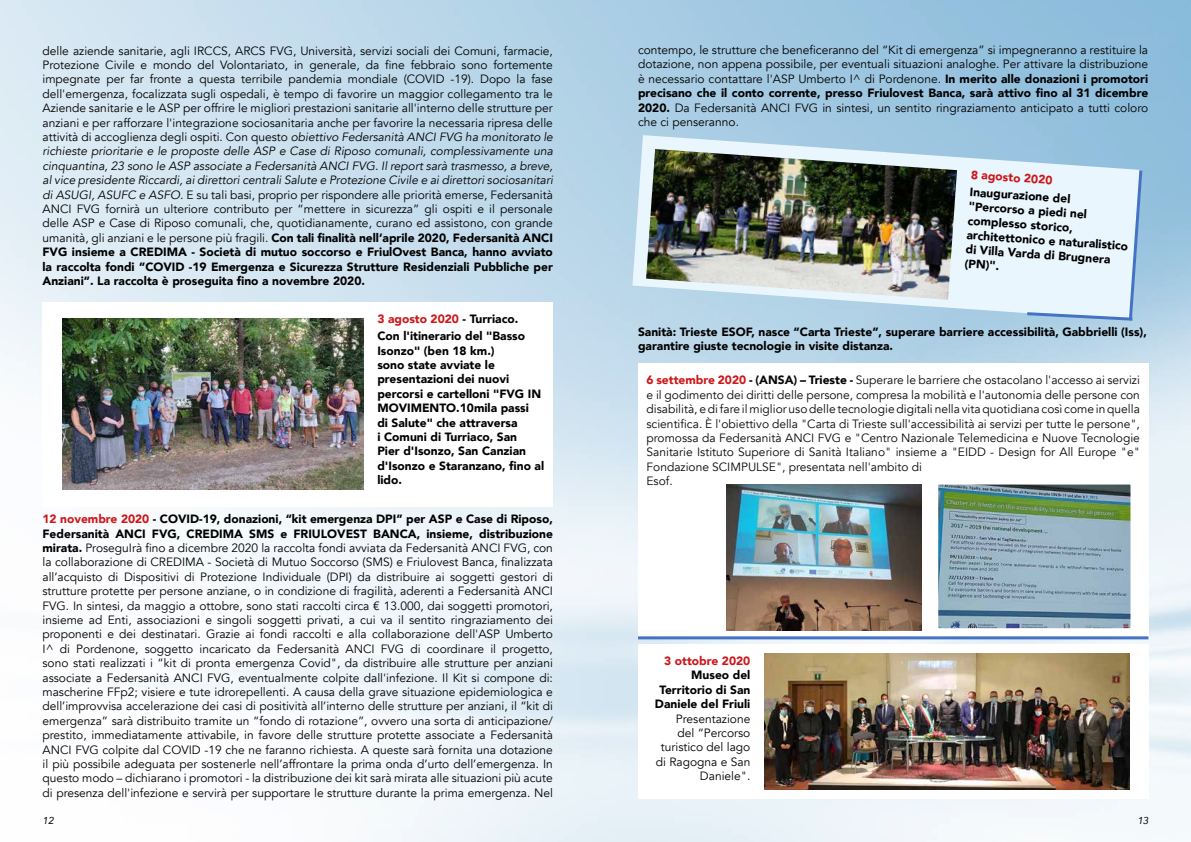
<style>
.page{position:relative;width:1191px;height:842px;background:#fff}
.page>*{position:absolute;margin:0;border:0;box-sizing:border-box;transform-origin:0 0}
.t1{font:12px/14.4px "Avenir";color:#000;text-align:justify}
.t2{font:12px/14.4px "Avenir";color:#080809}
.t3{font:900 12px/14.4px "Avenir";color:#000}
.t4{font:900 12px "Avenir";color:#cd1719}
.t5{font:italic 10px "Avenir";color:#000}
.s1{font-style:italic}
.s2{font-weight:900}
.s3{color:#cd1719}
.s4{font-weight:900;color:#cd1719}
.s5{font-weight:900;color:#000}
</style>
<div class="page">
<img style="left:63px;top:319px;width:300px;height:170px">
<img style="left:764px;top:654px;width:366px;height:135px">
<svg style="left:632px;top:135px;width:510px;height:185px;background:#c5deef"></svg>
<img style="left:646px;top:149px;width:311px;height:151px">
<svg style="left:1024px;top:167px;width:120px;height:157px;background:#ddedf9"></svg>
<img style="left:726px;top:484px;width:195px;height:146px">
<img style="left:939px;top:485px;width:190px;height:142px">
<div style="left:936px;top:482px;width:196px;height:148px;border:2px solid #fff"></div>
<hr style="left:638px;top:636px;width:510px;height:3px;background:#4472c4">
<p class="t1" style="left:43px;top:43px;width:512px">delle aziende sanitarie, agli IRCCS, ARCS FVG, Università, servizi sociali dei Comuni, farmacie, Protezione Civile e mondo del Volontariato, in generale, da fine febbraio sono fortemente impegnate per far fronte a questa terribile pandemia mondiale (COVID -19). Dopo la fase dell'emergenza, focalizzata sugli ospedali, è tempo di favorire un maggior collegamento tra le Aziende sanitarie e le ASP per offrire le migliori prestazioni sanitarie all'interno delle strutture per anziani e per rafforzare l'integrazione sociosanitaria anche per favorire la necessaria ripresa delle attività di accoglienza degli ospiti. Con questo <span class="s1">obiettivo Federsanità ANCI FVG ha monitorato le richieste prioritarie e le proposte delle ASP e Case di Riposo comunali, complessivamente una cinquantina, 23 sono le ASP associate a Federsanità ANCI FVG. Il report sarà trasmesso, a breve, al vice presidente Riccardi, ai direttori centrali Salute e Protezione Civile e ai direttori sociosanitari di ASUGI, ASUFC e ASFO.</span> E su tali basi, proprio per rispondere alle priorità emerse, Federsanità ANCI FVG fornirà un ulteriore contributo per “mettere in sicurezza” gli ospiti e il personale delle ASP e Case di Riposo comunali, che, quotidianamente, curano ed assistono, con grande umanità, gli anziani e le persone più fragili. <span class="s2">Con tali finalità nell’aprile 2020, Federsanità ANCI FVG insieme a CREDIMA - Società di mutuo soccorso e FriulOvest Banca, hanno avviato la raccolta fondi ”COVID -19 Emergenza e Sicurezza Strutture Residenziali Pubbliche per Anziani”. La raccolta è proseguita fino a novembre 2020.</span></p>
<p class="t3" style="left:377px;top:310px;width:149px;line-height:17.2px"><span class="s3">3 agosto 2020</span> - Turriaco.<br>Con l'itinerario del "Basso</p>
<p class="t3" style="left:377px;top:343px;width:168px">Isonzo" (ben 18 km.)<br>sono state avviate le presentazioni dei nuovi percorsi e cartelloni "FVG IN<br>MOVIMENTO.10mila passi<br>di Salute" che attraversa<br>i Comuni di Turriaco, San<br>Pier d'Isonzo, San Canzian d'Isonzo e Staranzano, fino al lido.</p>
<p class="t1" style="left:43px;top:512px;width:512px"><span class="s4">12 novembre 2020</span> <span class="s2">- COVID-19, donazioni, “kit emergenza DPI” per ASP e Case di Riposo, Federsanità ANCI FVG, CREDIMA SMS e FRIULOVEST BANCA, insieme, distribuzione mirata.</span> ProseguIrà fino a dicembre 2020 la raccolta fondi avviata da Federsanità ANCI FVG, con la collaborazione di CREDIMA - Società di Mutuo Soccorso (SMS) e Friulovest Banca, finalizzata all’acquisto di Dispositivi di Protezione Individuale (DPI) da distribuire ai soggetti gestori di strutture protette per persone anziane, o in condizione di fragilità, aderenti a Federsanità ANCI FVG. In sintesi, da maggio a ottobre, sono stati raccolti circa € 13.000, dai soggetti promotori, insieme ad Enti, associazioni e singoli soggetti privati, a cui va il sentito ringraziamento dei proponenti e dei destinatari. Grazie ai fondi raccolti e alla collaborazione dell'ASP Umberto I^ di Pordenone, soggetto incaricato da Federsanità ANCI FVG di coordinare il progetto, sono stati realizzati i “kit di pronta emergenza Covid", da distribuire alle strutture per anziani associate a Federsanità ANCI FVG, eventualmente colpite dall'infezione. Il Kit si compone di: mascherine FFp2; visiere e tute idrorepellenti. A causa della grave situazione epidemiologica e dell’improvvisa accelerazione dei casi di positività all’interno delle strutture per anziani, il “kit di emergenza” sarà distribuito tramite un “fondo di rotazione”, ovvero una sorta di anticipazione/ prestito, immediatamente attivabile, in favore delle strutture protette associate a Federsanità ANCI FVG colpite dal COVID -19 che ne faranno richiesta. A queste sarà fornita una dotazione il più possibile adeguata per sostenerle nell’affrontare la prima onda d’urto dell’emergenza. In questo modo – dichiarano i promotori - la distribuzione dei kit sarà mirata alle situazioni più acute di presenza dell'infezione e servirà per supportare le strutture durante la prima emergenza. Nel</p>
<p class="t1" style="left:638px;top:43px;width:512px">contempo, le strutture che beneficeranno del “Kit di emergenza” si impegneranno a restituire la dotazione, non appena possibile, per eventuali situazioni analoghe. Per attivare la distribuzione è necessario contattare l'ASP Umberto I^ di Pordenone. <span class="s2">In merito alle donazioni i promotori precisano che il conto corrente, presso Friulovest Banca, sarà attivo fino al 31 dicembre 2020.</span> Da Federsanità ANCI FVG in sintesi, un sentito ringraziamento anticipato a tutti coloro che ci penseranno.</p>
<p class="t4" style="left:971px;top:164px;width:83px;rotate:4deg">8 agosto 2020</p>
<p class="t3" style="left:970px;top:184px;width:163px;rotate:4deg">Inaugurazione del<br>"Percorso a piedi nel complesso storico, architettonico e naturalistico di Villa Varda di Brugnera (PN)".</p>
<p class="t3" style="left:638px;top:324px;width:510px">Sanità: Trieste ESOF, nasce “Carta Trieste”, superare barriere accessibilità, Gabbrielli (Iss), garantire giuste tecnologie in visite distanza.</p>
<p class="t2" style="left:646px;top:373px;width:495px"><span class="s4">6 settembre 2020</span> <span class="s5">-</span> <span class="s2">(ANSA)</span> <span class="s5">– Trieste</span> <span class="s2">-</span> Superare le barriere che ostacolano l'accesso ai servizi e il godimento dei diritti delle persone, compresa la mobilità e l'autonomia delle persone con disabilità, e di fare il miglior uso delle tecnologie digitali nella vita quotidiana così come in quella scientifica. È l'obiettivo della "Carta di Trieste sull'accessibilità ai servizi per tutte le persone", promossa da Federsanità ANCI FVG e "Centro Nazionale Telemedicina e Nuove Tecnologie Sanitarie Istituto Superiore di Sanità Italiano" insieme a "EIDD - Design for All Europe "e" Fondazione SCIMPULSE", presentata nell'ambito di<br>Esof.</p>
<p class="t4" style="left:664px;top:650px;width:88px">3 ottobre 2020</p>
<p class="t3" style="left:655px;top:668px;width:97px;text-align:right">Museo del<br>Territorio di San<br>Daniele del Friuli</p>
<p class="t1" style="left:656px;top:711px;width:96px;text-align:right">Presentazione<br>del “Percorso turistico del lago di Ragogna e San<br>Daniele".</p>
<p class="t5" style="left:43px;top:814px;width:13px">12</p>
<p class="t5" style="left:1137px;top:814px;width:13px">13</p>
</div>
